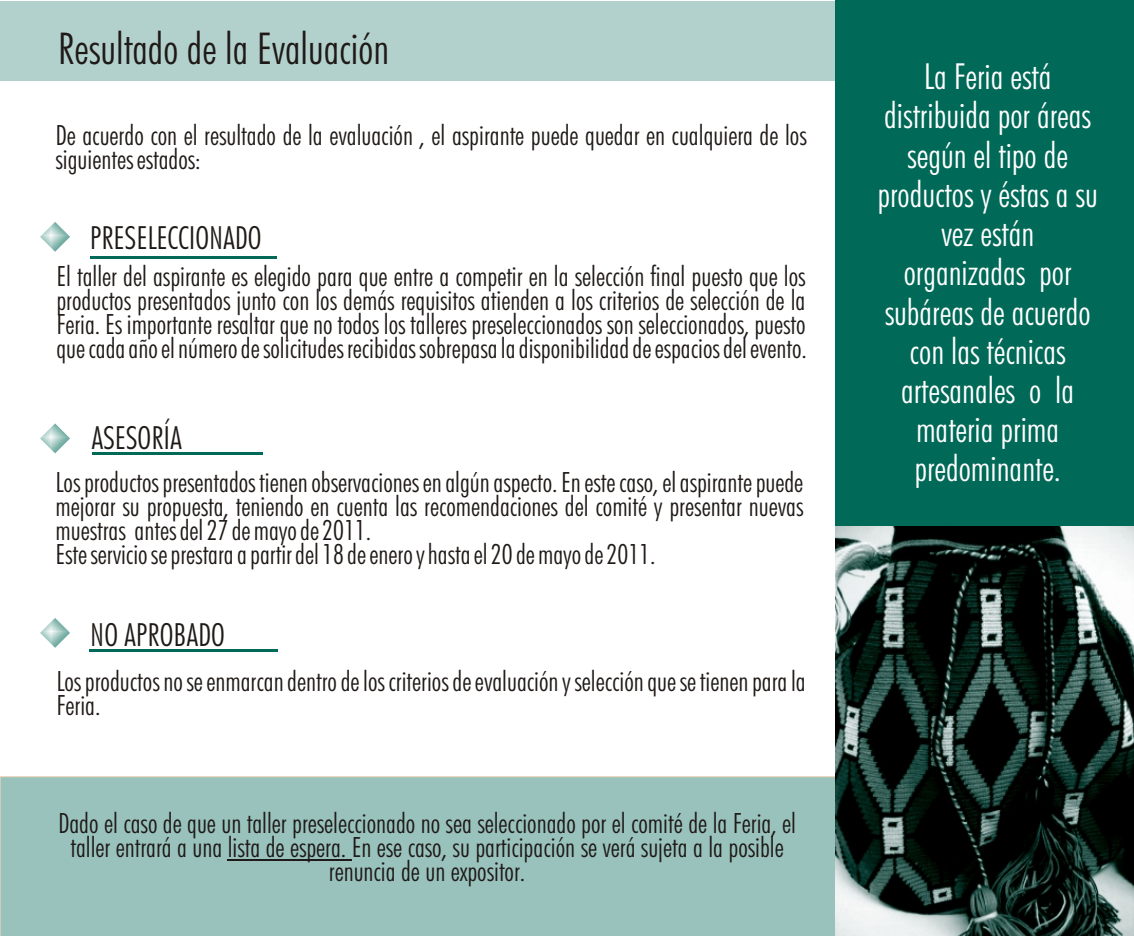
<style>
.page{position:relative;width:1134px;height:936px;background:#fff}
.page>*{position:absolute;margin:0;border:0;box-sizing:border-box;transform-origin:0 0}
.t1{font:44px "Futura Lt Cn BT";color:#1f1a17}
.t2{font:36px/39.2px "Futura Lt Cn BT";color:#fff;text-align:center}
.t3{font:32px "Futura Lt Cn BT";color:#1f1a17}
.t4{font:28px/24px "Futura Lt Cn BT";color:#1f1a17}
</style>
<div class="page">
<div style="left:0;top:1px;width:1134px;height:79px;background:#b3d1cc"></div>
<div style="left:835px;top:1px;width:299px;height:527px;background:#006957"></div>
<hr style="left:90px;top:256px;width:187px;height:3px;background:#006957">
<hr style="left:93px;top:452px;width:170px;height:2px;background:#006957">
<hr style="left:89px;top:649px;width:189px;height:2px;background:#006957">
<div style="left:0;top:777px;width:836px;height:159px;background:#99c2bd"></div>
<hr style="left:228px;top:860px;width:124px;height:1px;background:#1f1a17">
<svg style="left:40px;top:222px;width:30px;height:30px"></svg>
<svg style="left:40px;top:423px;width:30px;height:30px"></svg>
<svg style="left:40px;top:618px;width:30px;height:30px"></svg>
<img style="left:836px;top:526px;width:298px;height:410px">
<h1 class="t1" style="left:58px;top:31px;width:333px">Resultado de la Evaluación</h1>
<p class="t4" style="left:55px;top:126px;width:753px">De acuerdo con el resultado de la evaluación , el aspirante puede quedar en cualquiera de los siguientes estados:</p>
<p class="t3" style="left:90px;top:225px;width:173px">PRESELECCIONADO</p>
<p class="t4" style="left:56px;top:267px;width:752px;text-align:justify">El taller del aspirante es elegido para que entre a competir en la selección final puesto que los productos presentados junto con los demás requisitos atienden a los criterios de selección de la Feria. Es importante resaltar que no todos los talleres preseleccionados son seleccionados, puesto que cada año el número de solicitudes recibidas sobrepasa la disponibilidad de espacios del evento.</p>
<p class="t3" style="left:91px;top:425px;width:92px">ASESORÍA</p>
<p class="t4" style="left:56px;top:473px;width:749px">Los productos presentados tienen observaciones en algún aspecto. En este caso, el aspirante puede mejorar su propuesta, teniendo en cuenta las recomendaciones del comité y presentar nuevas muestras antes del 27 de mayo de 2011.<br>Este servicio se prestara a partir del 18 de enero y hasta el 20 de mayo de 2011.</p>
<p class="t3" style="left:90px;top:622px;width:136px">NO APROBADO</p>
<p class="t4" style="left:56px;top:672px;width:751px">Los productos no se enmarcan dentro de los criterios de evaluación y selección que se tienen para la<br>Feria.</p>
<p class="t4" style="left:58px;top:814px;width:740px;text-align:center">Dado el caso de que un taller preseleccionado no sea seleccionado por el comité de la Feria, el taller entrará a una lista de espera. En ese caso, su participación se verá sujeta a la posible renuncia de un expositor.</p>
<p class="t2" style="left:877px;top:60px;width:222px">La Feria está distribuida por áreas según el tipo de productos y éstas a su vez están organizadas por subáreas de acuerdo con las técnicas artesanales o la materia prima predominante.</p>
</div>
